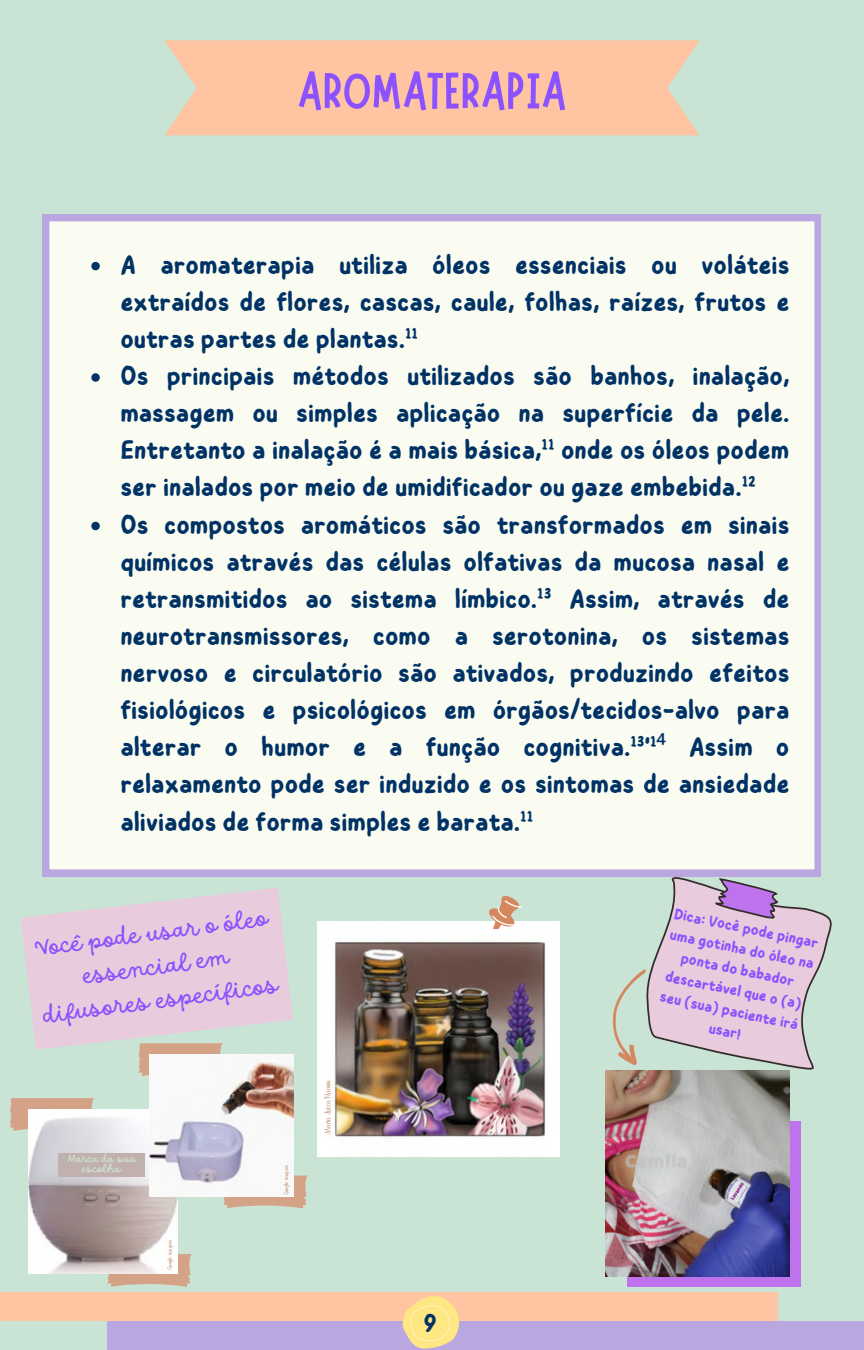
<style>
.page{position:relative;width:864px;height:1350px;background:#c9e4d5}
.page>*{position:absolute;margin:0;border:0;box-sizing:border-box;transform-origin:0 0}
.t1{font:51.75px "Marykate";color:#8c52ff}
.t2{font:600 27px/37.1px "Childos Arabic";color:#003265;text-align:justify}
.t3{font:24.75px/33.8px "DO Script Regular";color:#8c52ff;text-align:center}
.t4{font:600 15.75px/20.9px "Childos Arabic";color:#8c52ff}
.t5{font:11.25px/10.3px "DO Script Regular";color:#d0e5cc;text-align:center}
.t6{font:9px "Rhyme TH";color:#bb8162}
.t7{font:6.75px "Rhyme TH";color:#bb8162}
.s1{font-family:"Noto Sans";font-weight:400}
</style>
<div class="page">
<div style="left:0;top:1293px;width:778px;height:28px;background:#ffc5a2"></div>
<div style="left:107px;top:1321px;width:757px;height:29px;background:#baa7df"></div>
<svg style="left:164px;top:40px;width:536px;height:95px;background:#fbc7a5"></svg>
<div style="left:43px;top:215px;width:778px;height:661px;background:#fbfcf1"></div>
<svg style="left:400px;top:1292px;width:64px;height:57px"></svg>
<img style="left:318px;top:922px;width:241px;height:234px">
<svg style="left:488px;top:896px;width:34px;height:33px"></svg>
<svg style="left:10px;top:1098px;width:84px;height:33px"></svg>
<svg style="left:91px;top:262px;width:9px;height:8px"></svg>
<svg style="left:91px;top:373px;width:9px;height:9px"></svg>
<svg style="left:91px;top:522px;width:9px;height:8px"></svg>
<div style="left:628px;top:1121px;width:173px;height:166px;background:#be73ed"></div>
<img style="left:606px;top:1071px;width:183px;height:206px">
<svg style="left:626px;top:871px;width:206px;height:207px"></svg>
<svg style="left:708px;top:874px;width:79px;height:48px"></svg>
<svg style="left:612px;top:964px;width:43px;height:102px"></svg>
<svg style="left:107px;top:1254px;width:84px;height:33px"></svg>
<img style="left:29px;top:1110px;width:148px;height:164px">
<svg style="left:223px;top:1176px;width:85px;height:32px"></svg>
<svg style="left:21px;top:888px;width:272px;height:188px"></svg>
<img style="left:150px;top:1055px;width:143px;height:142px">
<div style="left:59px;top:1153px;width:86px;height:24px;background:#c0b1af"></div>
<p class="t1" style="left:297px;top:57px;width:271px">AROMATERAPIA</p>
<p class="t2" style="left:120px;top:246px;width:671px">A aromaterapia utiliza óleos essenciais ou voláteis extraídos de flores, cascas, caule, folhas, raízes, frutos e outras partes de plantas.¹¹</p>
<p class="t2" style="left:120px;top:358px;width:671px">Os principais métodos utilizados são banhos, inalação, massagem ou simples aplicação na superfície da pele.<br>Entretanto a inalação é a mais básica,¹¹ onde os óleos podem ser inalados por meio de umidificador ou gaze embebida.¹²</p>
<p class="t2" style="left:120px;top:506px;width:671px">Os compostos aromáticos são transformados em sinais químicos através das células olfativas da mucosa nasal e retransmitidos ao sistema límbico.¹³ Assim, através de neurotransmissores, como a serotonina, os sistemas nervoso e circulatório são ativados, produzindo efeitos fisiológicos e psicológicos em órgãos/tecidos-alvo para alterar o humor e a função cognitiva.¹³'¹<span class="s1">⁴</span> Assim o relaxamento pode ser induzido e os sintomas de ansiedade aliviados de forma simples e barata.¹¹</p>
<p class="t3" style="left:32px;top:934px;width:238px;rotate:-8deg">Você pode usar o óleo essencial em difusores específicos</p>
<p class="t4" style="left:677px;top:903px;width:148px;rotate:12deg">Dica: Você pode pingar uma gotinha do óleo na</p>
<p class="t4" style="left:684px;top:947px;width:117px;rotate:12deg">ponta do babador</p>
<p class="t4" style="left:662px;top:986px;width:143px;text-align:center;rotate:12deg">seu (sua) paciente irá usar!</p>
<p class="t4" style="left:668px;top:965px;width:140px;rotate:12deg">descartável que o (a)</p>
<p class="t5" style="left:67px;top:1154px;width:70px">Marca da sua escolha</p>
<p class="t7" style="left:167px;top:1270px;width:32px;rotate:-90deg">Go gle imagens</p>
<p class="t7" style="left:283px;top:1195px;width:32px;rotate:-90deg">Go gle imagens</p>
<h5 class="t6" style="left:324px;top:1134px;width:55px;rotate:-90deg">Maria Luiza Ramos</h5>
<p class="t2" style="left:424px;top:1305px;width:15px">9</p>
</div>
